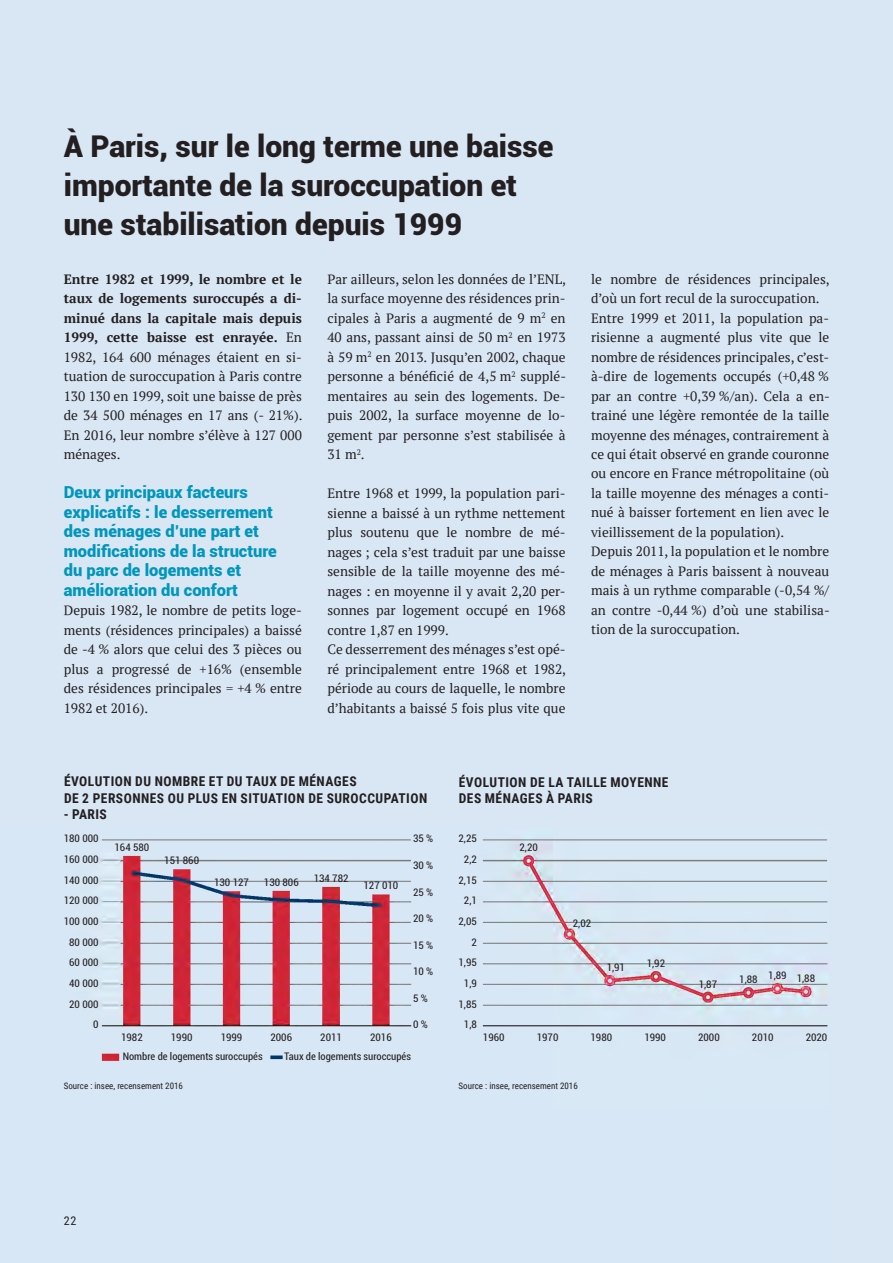
<style>
.page{position:relative;width:893px;height:1263px;background:#fff}
.page>*{position:absolute;margin:0;border:0;box-sizing:border-box;transform-origin:0 0}
.t1{font:900 30px/39px "Roboto";color:#231f20}
.t2{font:900 16.5px/19.5px "Roboto";color:#0097bb}
.t3{font:13.5px/19.5px "PT Serif";color:#231f20;text-align:justify}
.t4{font:700 13.5px/16.2px "Roboto Condensed";letter-spacing:.035em;color:#231f20}
.t5{font:12px "Roboto Condensed";color:#231f20}
.t6{font:condensed 10.5px/20.7px "Roboto";color:#231f20}
.t7{font:9px "Roboto Condensed";color:#231f20}
.s1{font-weight:700}
</style>
<div class="page">
<div style="left:0;top:0;width:893px;height:1262px;background:#d9e7f5"></div>
<h1 class="t1" style="left:64px;top:125px;width:491px">À Paris, sur le long terme une baisse importante de la suroccupation et une stabilisation depuis 1999</h1>
<p class="t3" style="left:64px;top:269px;width:240px"><span class="s1">Entre 1982 et 1999, le nombre et le taux de logements suroccupés a di&shy;minué dans la capitale mais depuis 1999, cette baisse est enrayée.</span> En 1982, 164 600 ménages étaient en si&shy;tuation de suroccupation à Paris contre 130 130 en 1999, soit une baisse de près de 34 500 ménages en 17 ans (- 21%).<br>En 2016, leur nombre s’élève à 127 000 ménages.</p>
<p class="t2" style="left:64px;top:482px;width:214px">Deux principaux facteurs explicatifs : le desserrement des ménages d’une part et modifications de la structure du parc de logements et amélioration du confort</p>
<p class="t3" style="left:64px;top:600px;width:240px">Depuis 1982, le nombre de petits loge&shy;ments (résidences principales) a baissé de -4 % alors que celui des 3 pièces ou plus a progressé de +16% (ensemble des résidences principales = +4 % entre 1982 et 2016).</p>
<p class="t3" style="left:327px;top:269px;width:240px">Par ailleurs, selon les données de l’ENL, la surface moyenne des résidences prin&shy;cipales à Paris a augmenté de 9 m<sup>2</sup> en 40 ans, passant ainsi de 50 m<sup>2</sup> en 1973 à 59 m<sup>2</sup> en 2013. Jusqu’en 2002, chaque personne a bénéficié de 4,5 m<sup>2</sup> supplé&shy;mentaires au sein des logements. De&shy;puis 2002, la surface moyenne de lo&shy;gement par personne s’est stabilisée à 31 m<sup>2</sup>.</p>
<p class="t3" style="left:327px;top:483px;width:240px;text-align:left">Entre 1968 et 1999, la population pari&shy;sienne a baissé à un rythme nettement plus soutenu que le nombre de mé&shy;nages ; cela s’est traduit par une baisse sensible de la taille moyenne des mé&shy;nages : en moyenne il y avait 2,20 per&shy;sonnes par logement occupé en 1968 contre 1,87 en 1999.<br>Ce desserrement des ménages s’est opé&shy;ré principalement entre 1968 et 1982, période au cours de laquelle, le nombre d’habitants a baissé 5 fois plus vite que</p>
<p class="t3" style="left:591px;top:269px;width:240px;text-align:left">le nombre de résidences principales, d’où un fort recul de la suroccupation.<br>Entre 1999 et 2011, la population pa&shy;risienne a augmenté plus vite que le nombre de résidences principales, c’est&shy;à-dire de logements occupés (+0,48 % par an contre +0,39 %/an). Cela a en&shy;trainé une légère remontée de la taille moyenne des ménages, contrairement à ce qui était observé en grande couronne ou encore en France métropolitaine (où la taille moyenne des ménages a conti&shy;nué à baisser fortement en lien avec le vieillissement de la population).<br>Depuis 2011, la population et le nombre de ménages à Paris baissent à nouveau mais à un rythme comparable (-0,54 %/ an contre -0,44 %) d’où une stabilisa&shy;tion de la suroccupation.</p>
<p class="t4" style="left:64px;top:773px;width:365px">ÉVOLUTION DU NOMBRE ET DU TAUX DE MÉNAGES<br>DE 2 PERSONNES OU PLUS EN SITUATION DE SUROCCUPATION</p>
<p class="t4" style="left:64px;top:805px;width:45px">- PARIS</p>
<p class="t6" style="left:64px;top:828px;width:36px">180 000</p>
<p class="t6" style="left:413px;top:828px;width:22px">35 %</p>
<p class="t6" style="left:64px;top:849px;width:36px;text-align:center">160 000<br>140 000<br>120 000<br>100 000<br>80 000<br>60 000<br>40 000<br>20 000</p>
<p class="t6" style="left:115px;top:836px;width:36px">164 580</p>
<p class="t6" style="left:164px;top:849px;width:36px">151 860</p>
<p class="t6" style="left:413px;top:854px;width:22px">30 %</p>
<p class="t6" style="left:214px;top:871px;width:36px">130 127</p>
<p class="t6" style="left:264px;top:871px;width:36px">130 806</p>
<p class="t6" style="left:314px;top:867px;width:36px">134 782</p>
<p class="t6" style="left:363px;top:875px;width:36px">127 010</p>
<p class="t6" style="left:413px;top:881px;width:22px">25 %</p>
<p class="t6" style="left:413px;top:908px;width:22px">20 %</p>
<p class="t6" style="left:413px;top:934px;width:22px">15 %</p>
<p class="t6" style="left:413px;top:961px;width:22px">10 %</p>
<p class="t6" style="left:413px;top:987px;width:16px">5 %</p>
<p class="t6" style="left:413px;top:1014px;width:16px">0 %</p>
<p class="t6" style="left:93px;top:1014px;width:7px">0</p>
<p class="t6" style="left:121px;top:1027px;width:143px;line-height:19px">1982<br>Nombre de logements suroccupés</p>
<p class="t6" style="left:171px;top:1026px;width:23px">1990</p>
<p class="t6" style="left:221px;top:1026px;width:23px">1999</p>
<p class="t6" style="left:270px;top:1026px;width:23px">2006</p>
<p class="t6" style="left:320px;top:1026px;width:23px">2011</p>
<p class="t6" style="left:370px;top:1026px;width:23px">2016</p>
<p class="t6" style="left:284px;top:1045px;width:128px">Taux de logements suroccupés</p>
<p class="t7" style="left:64px;top:1079px;width:121px">Source : insee, recensement 2016</p>
<p class="t4" style="left:459px;top:773px;width:211px">ÉVOLUTION DE LA TAILLE MOYENNE<br>DES MÉNAGES À PARIS</p>
<p class="t6" style="left:459px;top:828px;width:20px;text-align:right">2,25<br>2,2<br>2,15<br>2,1<br>2,05<br>2<br>1,95<br>1,9<br>1,85</p>
<p class="t6" style="left:519px;top:837px;width:20px">2,20</p>
<p class="t6" style="left:464px;top:1014px;width:14px">1,8</p>
<p class="t6" style="left:573px;top:912px;width:20px">2,02</p>
<p class="t6" style="left:607px;top:956px;width:20px">1,91</p>
<p class="t6" style="left:647px;top:953px;width:20px">1,92</p>
<p class="t6" style="left:699px;top:973px;width:20px">1,87</p>
<p class="t6" style="left:739px;top:968px;width:77px">1,88 1,89 1,88</p>
<p class="t6" style="left:483px;top:1026px;width:23px">1960</p>
<p class="t6" style="left:537px;top:1026px;width:23px">1970</p>
<p class="t6" style="left:590px;top:1026px;width:23px">1980</p>
<p class="t6" style="left:644px;top:1026px;width:23px">1990</p>
<p class="t6" style="left:698px;top:1026px;width:23px">2000</p>
<p class="t6" style="left:752px;top:1026px;width:23px">2010</p>
<p class="t6" style="left:806px;top:1026px;width:23px">2020</p>
<p class="t7" style="left:459px;top:1079px;width:121px">Source : insee, recensement 2016</p>
<p class="t5" style="left:64px;top:1212px;width:14px">22</p>
</div>
